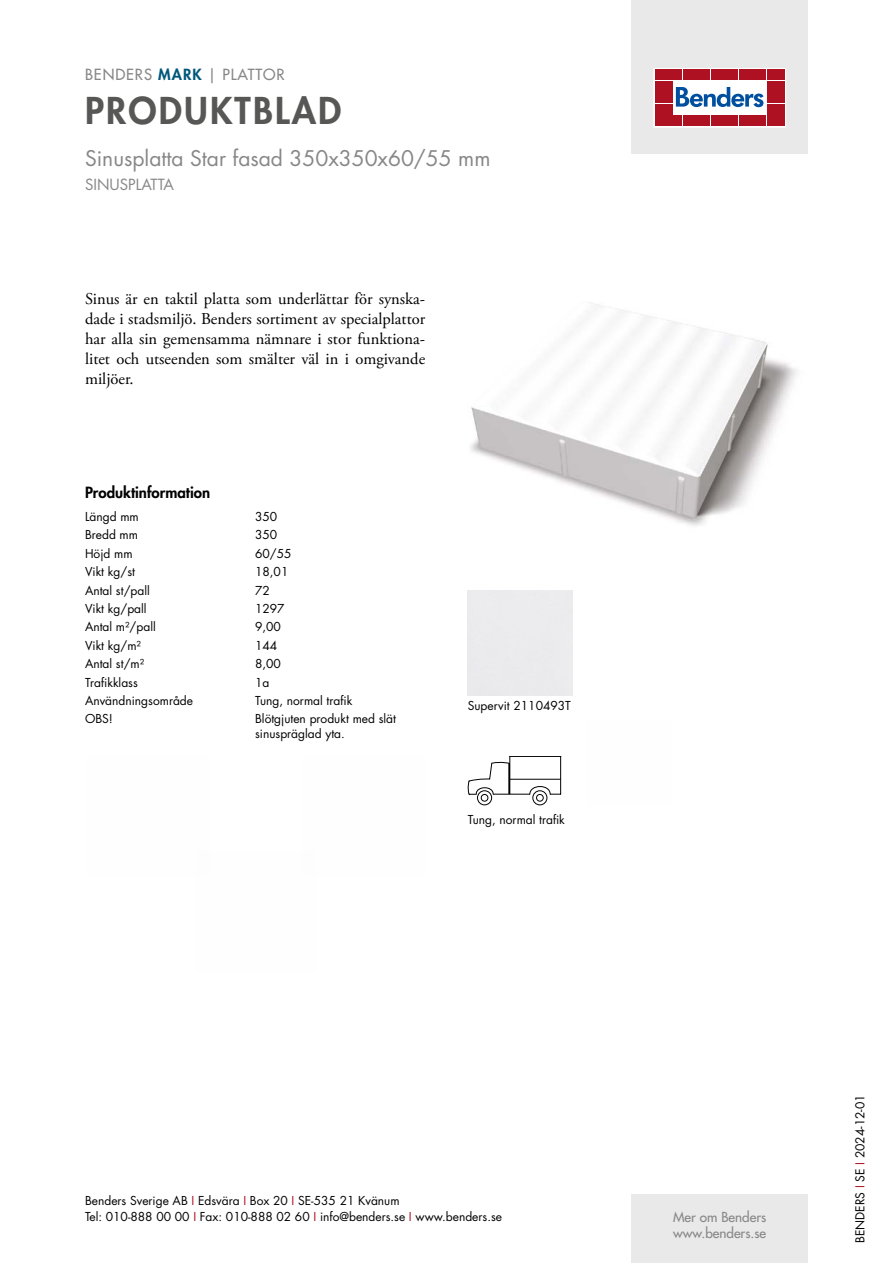
<style>
.page{position:relative;width:893px;height:1263px;background:#fff}
.page>*{position:absolute;margin:0;border:0;box-sizing:border-box;transform-origin:0 0}
.t1{font:800 36px "Futura Std";letter-spacing:.06em;color:#575756}
.t2{font:21px "Futura Std";color:#878787}
.t3{font:16.5px/19.8px "Adobe Garamond Pro";color:#000;text-align:justify}
.t4{font:500 15px "Futura Std";letter-spacing:.06em;color:#878787}
.t5{font:800 15px "Futura Std";color:#000}
.t6{font:15px "Futura Std";color:#878787}
.t7{font:500 13.5px/16.2px "Futura Std";color:#878787}
.t8{font:12px/16.5px "Futura Std";color:#000}
.s1{font-weight:800;color:#00577c}
.s2{color:#ae1122}
</style>
<div class="page">
<div style="left:631px;top:0;width:177px;height:153px;background:#e9e9e9"></div>
<div style="left:631px;top:1195px;width:177px;height:68px;background:#e9e9e9"></div>
<svg style="left:656px;top:70px;width:128px;height:55px;background:#ebc5ca"></svg>
<div style="left:654px;top:68px;width:132px;height:59px;border:1px solid #fff"></div>
<div style="left:655px;top:70px;width:8px;height:10px;background:#ae1122"></div>
<div style="left:664px;top:70px;width:8px;height:10px;background:#ae1122"></div>
<div style="left:655px;top:81px;width:8px;height:10px;background:#ae1122"></div>
<div style="left:664px;top:81px;width:8px;height:10px;background:#ae1122"></div>
<div style="left:655px;top:93px;width:8px;height:10px;background:#ae1122"></div>
<div style="left:664px;top:93px;width:8px;height:10px;background:#ae1122"></div>
<div style="left:655px;top:104px;width:8px;height:11px;background:#ae1122"></div>
<div style="left:664px;top:104px;width:8px;height:11px;background:#ae1122"></div>
<div style="left:655px;top:116px;width:8px;height:10px;background:#ae1122"></div>
<div style="left:664px;top:116px;width:8px;height:10px;background:#ae1122"></div>
<div style="left:674px;top:70px;width:8px;height:10px;background:#ae1122"></div>
<div style="left:683px;top:70px;width:8px;height:10px;background:#ae1122"></div>
<div style="left:692px;top:70px;width:8px;height:10px;background:#ae1122"></div>
<div style="left:702px;top:70px;width:8px;height:10px;background:#ae1122"></div>
<div style="left:711px;top:70px;width:8px;height:10px;background:#ae1122"></div>
<div style="left:720px;top:70px;width:8px;height:10px;background:#ae1122"></div>
<div style="left:730px;top:70px;width:8px;height:10px;background:#ae1122"></div>
<div style="left:739px;top:70px;width:8px;height:10px;background:#ae1122"></div>
<div style="left:748px;top:70px;width:8px;height:10px;background:#ae1122"></div>
<div style="left:758px;top:70px;width:8px;height:10px;background:#ae1122"></div>
<div style="left:674px;top:116px;width:8px;height:10px;background:#ae1122"></div>
<div style="left:683px;top:116px;width:8px;height:10px;background:#ae1122"></div>
<div style="left:692px;top:116px;width:8px;height:10px;background:#ae1122"></div>
<div style="left:702px;top:116px;width:8px;height:10px;background:#ae1122"></div>
<div style="left:711px;top:116px;width:8px;height:10px;background:#ae1122"></div>
<div style="left:720px;top:116px;width:8px;height:10px;background:#ae1122"></div>
<div style="left:730px;top:116px;width:8px;height:10px;background:#ae1122"></div>
<div style="left:739px;top:116px;width:8px;height:10px;background:#ae1122"></div>
<div style="left:748px;top:116px;width:8px;height:10px;background:#ae1122"></div>
<div style="left:758px;top:116px;width:8px;height:10px;background:#ae1122"></div>
<div style="left:767px;top:70px;width:8px;height:10px;background:#ae1122"></div>
<div style="left:776px;top:70px;width:8px;height:10px;background:#ae1122"></div>
<div style="left:767px;top:81px;width:8px;height:10px;background:#ae1122"></div>
<div style="left:776px;top:81px;width:8px;height:10px;background:#ae1122"></div>
<div style="left:767px;top:93px;width:8px;height:10px;background:#ae1122"></div>
<div style="left:776px;top:93px;width:8px;height:10px;background:#ae1122"></div>
<div style="left:767px;top:104px;width:8px;height:11px;background:#ae1122"></div>
<div style="left:776px;top:104px;width:8px;height:11px;background:#ae1122"></div>
<div style="left:767px;top:116px;width:8px;height:10px;background:#ae1122"></div>
<div style="left:776px;top:116px;width:8px;height:10px;background:#ae1122"></div>
<svg style="left:676px;top:87px;width:87px;height:20px;background:#89add2"></svg>
<img style="left:470px;top:303px;width:327px;height:223px">
<svg style="left:468px;top:756px;width:93px;height:49px"></svg>
<p class="t4" style="left:85px;top:65px;width:201px">BENDERS <span class="s1">MARK</span> | PLATTOR</p>
<h1 class="t1" style="left:85px;top:87px;width:258px">PRODUKTBLAD</h1>
<h2 class="t2" style="left:85px;top:144px;width:407px">Sinusplatta Star fasad 350x350x60/55 mm</h2>
<p class="t6" style="left:85px;top:175px;width:90px">SINUSPLATTA</p>
<h3 class="t3" style="left:85px;top:290px;width:342px">Sinus är en taktil platta som underlättar för synska&shy;dade i stadsmiljö. Benders sortiment av specialplattor har alla sin gemensamma nämnare i stor funktiona&shy;litet och utseenden som smälter väl in i omgivande miljöer.</h3>
<p class="t5" style="left:85px;top:483px;width:127px">Produktinformation</p>
<p class="t8" style="left:85px;top:508px;width:55px">Längd mm</p>
<p class="t8" style="left:255px;top:508px;width:24px">350</p>
<p class="t8" style="left:85px;top:527px;width:55px">Bredd mm</p>
<p class="t8" style="left:255px;top:527px;width:24px">350</p>
<p class="t8" style="left:85px;top:545px;width:49px">Höjd mm</p>
<p class="t8" style="left:255px;top:545px;width:38px">60/55</p>
<p class="t8" style="left:85px;top:563px;width:51px">Vikt kg/st</p>
<p class="t8" style="left:255px;top:563px;width:35px">18,01</p>
<p class="t8" style="left:85px;top:582px;width:66px">Antal st/pall</p>
<p class="t8" style="left:255px;top:582px;width:16px">72</p>
<p class="t8" style="left:85px;top:600px;width:63px">Vikt kg/pall</p>
<p class="t8" style="left:255px;top:600px;width:31px">1297</p>
<p class="t8" style="left:85px;top:619px;width:72px">Antal m²/pall</p>
<p class="t8" style="left:255px;top:619px;width:27px">9,00</p>
<p class="t8" style="left:85px;top:637px;width:57px">Vikt kg/m²</p>
<p class="t8" style="left:255px;top:637px;width:24px">144</p>
<p class="t8" style="left:85px;top:656px;width:61px">Antal st/m²</p>
<p class="t8" style="left:255px;top:656px;width:27px">8,00</p>
<p class="t8" style="left:85px;top:674px;width:54px">Trafikklass</p>
<p class="t8" style="left:255px;top:674px;width:16px">1a</p>
<p class="t8" style="left:85px;top:692px;width:110px">Användningsområde</p>
<p class="t8" style="left:255px;top:692px;width:99px">Tung, normal trafik</p>
<p class="t8" style="left:85px;top:711px;width:29px">OBS!</p>
<p class="t8" style="left:255px;top:712px;width:142px;line-height:14.4px">Blötgjuten produkt med slät sinuspräglad yta.</p>
<p class="t8" style="left:468px;top:697px;width:105px">Supervit 2110493T</p>
<p class="t8" style="left:468px;top:811px;width:99px">Tung, normal trafik</p>
<p class="t8" style="left:85px;top:1192px;width:418px">Benders Sverige AB <span class="s2">I</span> Edsvära <span class="s2">I</span> Box 20 <span class="s2">I</span> SE-535 21 Kvänum<br>Tel: 010-888 00 00 <span class="s2">I</span> Fax: 010-888 02 60 <span class="s2">I</span> info@benders.se <span class="s2">I</span> www.benders.se</p>
<p class="t7" style="left:673px;top:1209px;width:95px">Mer om Benders www.benders.se</p>
<p class="t8" style="left:852px;top:1243px;width:150px;rotate:-90deg">BENDERS <span class="s2">I</span> SE <span class="s2">I</span> 2024-12-01</p>
</div>
